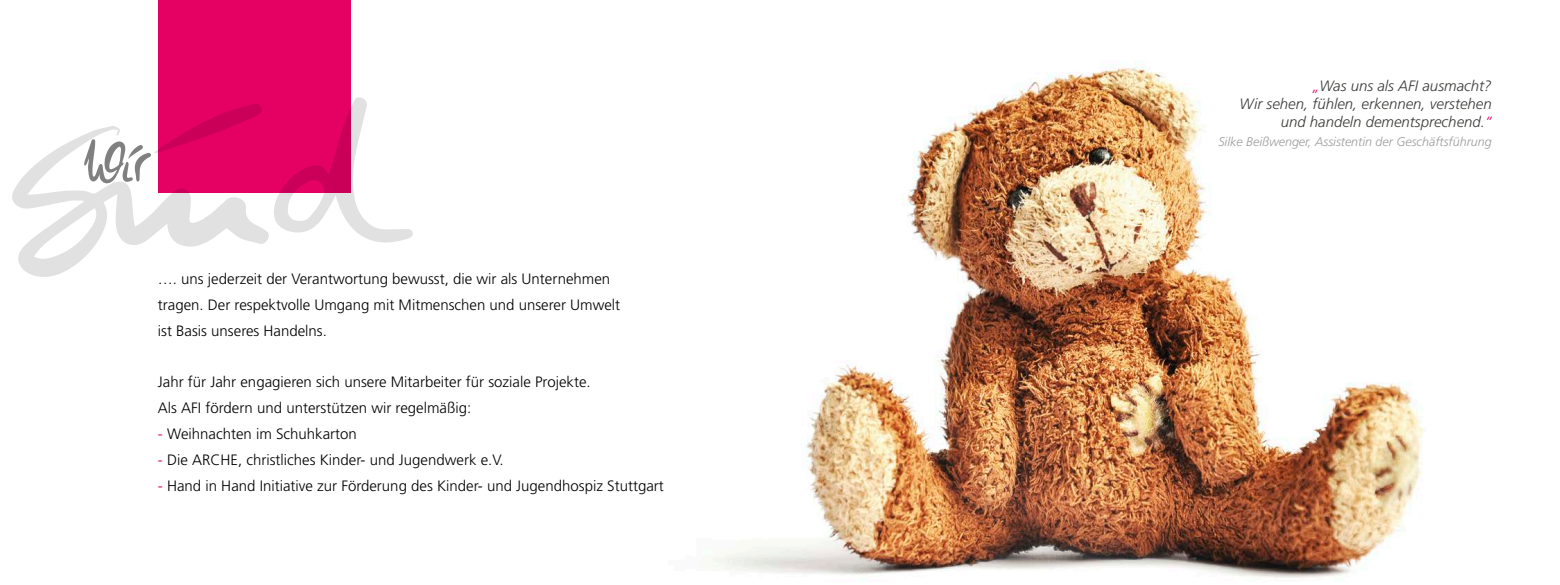
<style>
.page{position:relative;width:1560px;height:585px;background:#fff}
.page>*{position:absolute;margin:0;border:0;box-sizing:border-box;transform-origin:0 0}
.t1{font:300 15px/25.9px "Frutiger LT Std";color:#000}
.t2{font:italic 300 15px/18px "Frutiger LT Std";color:#3c3c3a;text-align:right}
.t3{font:italic 300 12.5px "Frutiger LT Std";color:#9c9c9c}
.s1{color:#e50064}
</style>
<div class="page">
<img style="left:712px;top:61px;width:711px;height:517px">
<div style="left:158px;top:0;width:192px;height:192px;background:#e50064"></div>
<svg style="left:12px;top:135px;width:258px;height:142px"></svg>
<svg style="left:271px;top:97px;width:142px;height:146px"></svg>
<svg style="left:83px;top:104px;width:180px;height:81px"></svg>
<p class="t1" style="left:158px;top:266px;width:464px">…. uns jederzeit der Verantwortung bewusst, die wir als Unternehmen tragen. Der respektvolle Umgang mit Mitmenschen und unserer Umwelt ist Basis unseres Handelns.</p>
<p class="t1" style="left:158px;top:369px;width:434px">Jahr für Jahr engagieren sich unsere Mitarbeiter für soziale Projekte.<br>Als AFI fördern und unterstützen wir regelmäßig:</p>
<p class="t1" style="left:158px;top:421px;width:200px"><span class="s1">-</span> Weihnachten im Schuhkarton</p>
<p class="t1" style="left:158px;top:447px;width:347px"><span class="s1">-</span> Die ARCHE, christliches Kinder- und Jugendwerk e.V.</p>
<p class="t1" style="left:158px;top:473px;width:507px"><span class="s1">-</span> Hand in Hand Initiative zur Förderung des Kinder- und Jugendhospiz Stuttgart</p>
<p class="t2" style="left:1239px;top:77px;width:253px"><span class="s1">„</span>Was uns als AFI ausmacht?<br>Wir sehen, fühlen, erkennen, verstehen und handeln dementsprechend.<span class="s1">“</span></p>
<p class="t3" style="left:1218px;top:134px;width:275px">Silke Beißwenger, Assistentin der Geschäftsführung</p>
</div>
